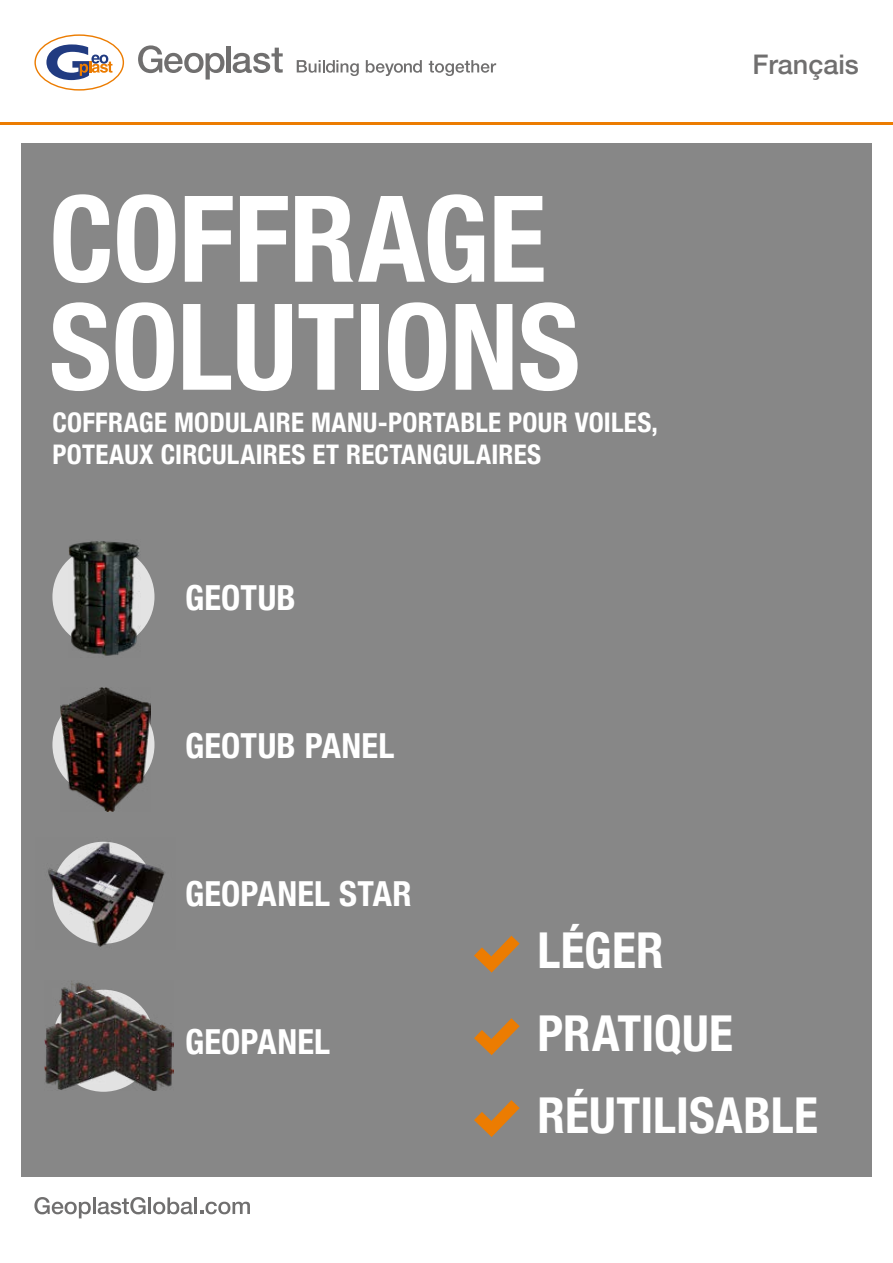
<style>
.page{position:relative;width:893px;height:1263px;background:#fff}
.page>*{position:absolute;margin:0;border:0;box-sizing:border-box;transform-origin:0 0}
.t1{font:700 condensed 120px/108px "Helvetica Neue";letter-spacing:-.005em;color:#fff}
.t2{font:700 condensed 49.5px/82.5px "Helvetica Neue";letter-spacing:.005em;color:#fff}
.t3{font:700 condensed 34.5px "Helvetica Neue";letter-spacing:.005em;color:#fff}
.t4{font:700 condensed 27px/31.5px "Helvetica Neue";letter-spacing:.01em;color:#fff}
.t5{font:500 27px "Helvetica Neue";color:#706f6f}
</style>
<div class="page">
<div style="left:21px;top:143px;width:850px;height:1033px;background:#878787"></div>
<hr style="left:0;top:122px;width:893px;height:2px;background:#ec7c01">
<svg style="left:474px;top:936px;width:46px;height:36px"></svg>
<svg style="left:474px;top:1018px;width:46px;height:37px"></svg>
<svg style="left:474px;top:1100px;width:46px;height:37px"></svg>
<div style="left:52px;top:546px;width:102px;height:102px;background:#e3e3e3;border-radius:50%"></div>
<div style="left:52px;top:694px;width:102px;height:102px;background:#e3e3e3;border-radius:50%"></div>
<img style="left:69px;top:541px;width:72px;height:115px">
<img style="left:61px;top:687px;width:89px;height:124px">
<img style="left:45px;top:981px;width:128px;height:109px">
<img style="left:48px;top:841px;width:117px;height:106px">
<svg style="left:34px;top:34px;width:90px;height:57px"></svg>
<svg style="left:138px;top:45px;width:86px;height:35px"></svg>
<hr style="left:227px;top:46px;width:4px;height:26px;background:#706f6f">
<svg style="left:233px;top:48px;width:50px;height:25px"></svg>
<svg style="left:297px;top:60px;width:62px;height:16px"></svg>
<svg style="left:366px;top:60px;width:56px;height:16px"></svg>
<svg style="left:429px;top:60px;width:67px;height:16px"></svg>
<svg style="left:34px;top:1197px;width:57px;height:21px"></svg>
<hr style="left:93px;top:1197px;width:3px;height:17px;background:#706f6f">
<svg style="left:98px;top:1197px;width:48px;height:17px"></svg>
<hr style="left:148px;top:1197px;width:3px;height:17px;background:#706f6f">
<svg style="left:153px;top:1197px;width:40px;height:17px"></svg>
<hr style="left:194px;top:1197px;width:3px;height:17px;background:#706f6f">
<svg style="left:200px;top:1202px;width:50px;height:12px"></svg>
<h1 class="t1" style="left:49px;top:177px;width:532px">COFFRAGE<br>SOLUTIONS</h1>
<p class="t4" style="left:52px;top:405px;width:607px">COFFRAGE MODULAIRE MANU-PORTABLE POUR VOILES,<br>POTEAUX CIRCULAIRES ET RECTANGULAIRES</p>
<p class="t3" style="left:185px;top:569px;width:112px">GEOTUB</p>
<p class="t3" style="left:185px;top:717px;width:211px">GEOTUB PANEL</p>
<p class="t3" style="left:185px;top:865px;width:228px">GEOPANEL STAR</p>
<p class="t5" style="left:752px;top:42px;width:108px">Français</p>
<p class="t3" style="left:185px;top:1013px;width:147px">GEOPANEL</p>
<h2 class="t2" style="left:537px;top:906px;width:282px">LÉGER<br>PRATIQUE<br>RÉUTILISABLE</h2>
</div>
